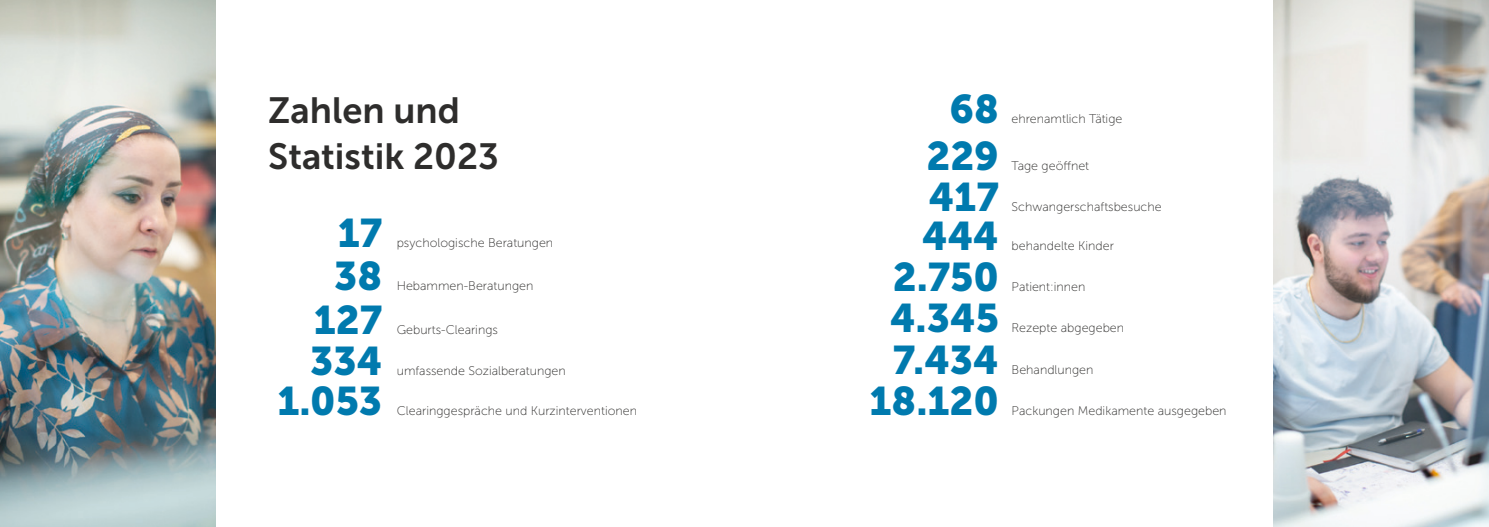
<style>
.page{position:relative;width:1489px;height:527px;background:#fff}
.page>*{position:absolute;margin:0;border:0;box-sizing:border-box;transform-origin:0 0}
.t1{font:39.75px "Museo Sans 900";color:#007aae}
.t2{font:36.25px/46.2px "Museo Sans 700";color:#2e2d2c}
.Fließtext{font:12.5px "Museo Sans 100";color:#2e2d2c}
</style>
<div class="page">
<img style="left:0;top:0;width:215px;height:526px">
<img style="left:1273px;top:0;width:215px;height:526px">
<p class="t2" style="left:268px;top:87px;width:232px">Zahlen und<br>Statistik 2023</p>
<p class="t1" style="left:338px;top:210px;width:46px">17</p>
<p class="t1" style="left:334px;top:253px;width:50px">38</p>
<p class="t1" style="left:314px;top:297px;width:70px">127</p>
<p class="t1" style="left:310px;top:338px;width:74px">334</p>
<p class="t1" style="left:277px;top:378px;width:106px">1.053</p>
<p class="Fließtext" style="left:397px;top:235px;width:158px">psychologische Beratungen</p>
<p class="Fließtext" style="left:397px;top:279px;width:138px">Hebammen-Beratungen</p>
<p class="Fließtext" style="left:397px;top:323px;width:103px">Geburts-Clearings</p>
<p class="Fließtext" style="left:397px;top:363px;width:170px">umfassende Sozialberatungen</p>
<p class="Fließtext" style="left:397px;top:404px;width:242px">Clearinggespräche und Kurzinterventionen</p>
<p class="t1" style="left:949px;top:86px;width:51px">68</p>
<p class="t1" style="left:926px;top:133px;width:74px">229</p>
<p class="t1" style="left:928px;top:174px;width:72px">417</p>
<p class="t1" style="left:922px;top:213px;width:78px">444</p>
<p class="t1" style="left:892px;top:254px;width:107px">2.750</p>
<p class="t1" style="left:890px;top:295px;width:110px">4.345</p>
<p class="t1" style="left:892px;top:337px;width:107px">7.434</p>
<p class="t1" style="left:869px;top:378px;width:131px">18.120</p>
<p class="Fließtext" style="left:1011px;top:112px;width:112px">ehrenamtlich Tätige</p>
<p class="Fließtext" style="left:1011px;top:159px;width:79px">Tage geöffnet</p>
<p class="Fließtext" style="left:1011px;top:199px;width:152px">Schwangerschaftsbesuche</p>
<p class="Fließtext" style="left:1011px;top:239px;width:104px">behandelte Kinder</p>
<p class="Fließtext" style="left:1011px;top:280px;width:75px">Patient:innen</p>
<p class="Fließtext" style="left:1011px;top:321px;width:114px">Rezepte abgegeben</p>
<p class="Fließtext" style="left:1011px;top:362px;width:83px">Behandlungen</p>
<p class="Fließtext" style="left:1011px;top:404px;width:216px">Packungen Medikamente ausgegeben</p>
</div>
